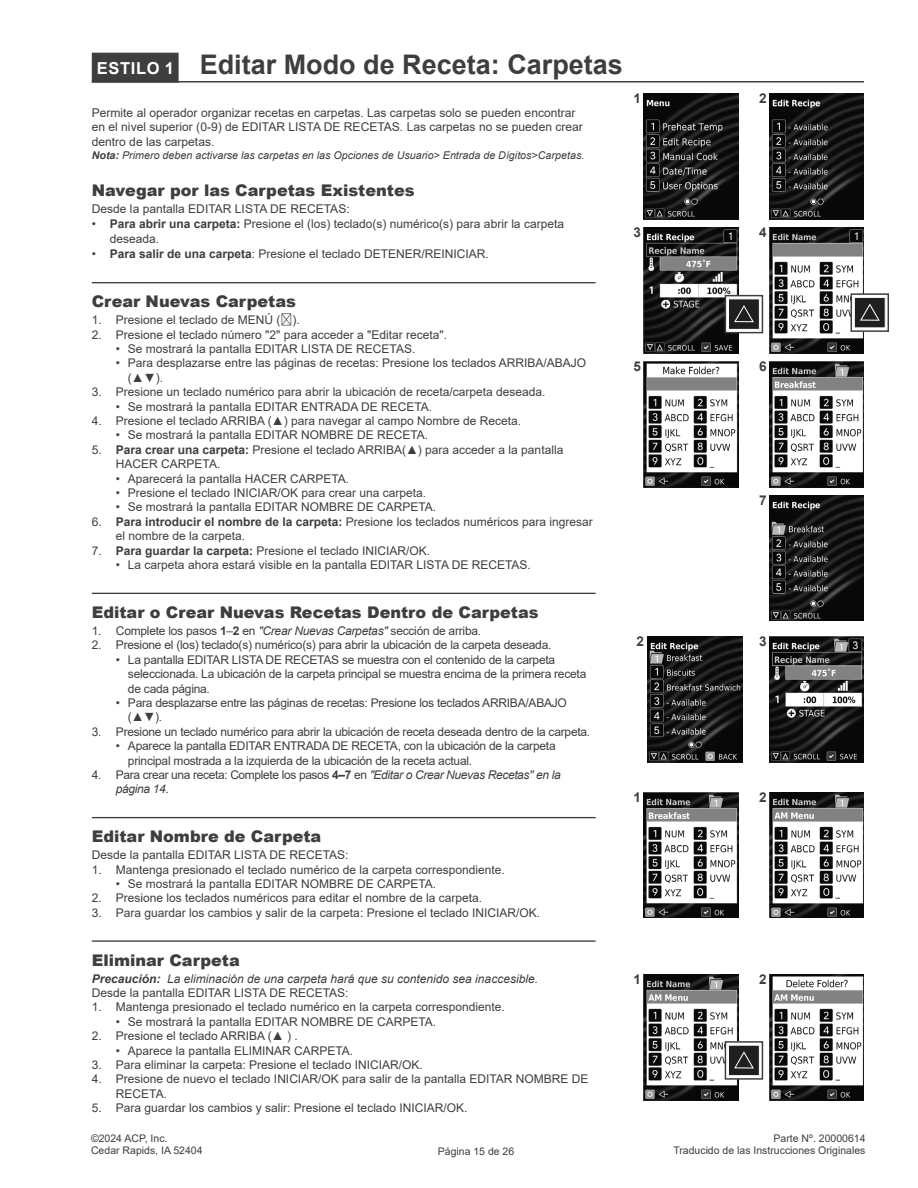
<style>
.page{position:relative;width:918px;height:1188px;background:#fff}
.page>*{position:absolute;margin:0;border:0;box-sizing:border-box;transform-origin:0 0}
.Page_Heading_TOC_mark{font:700 27px "Arial";color:#3e3e3f}
.Subheading_1_with_rule_above_noTOC_mark{font:900 16.05px "Arial";color:#3e3e3f}
.Subheading_1_no_TOC_mark{font:900 16.05px "Arial";color:#3e3e3f}
.Note_bold{font:700 13.5px "Arial";color:#3e3e3f}
.t1{font:12px/14.4px "Arial";color:#3e3e3f}
.t2{font:12px/14.4px "Arial";letter-spacing:-.02em;color:#3e3e3f}
.t3{font:12px/14.4px "Arial";letter-spacing:-.03em;color:#3e3e3f}
.Note_nested_style_smaller{font:italic 12px "Arial";color:#3e3e3f}
.Note_nested_style_smaller-2{font:italic 10.65px "Arial";color:#3e3e3f}
.t4{font:10.5px/12px "Arial";color:#3e3e3f}
.s1{font-size:16.5px;color:#fff}
.s2{font-weight:700}
.s3{font-family:"Adobe Myungjo Std";font-weight:500}
.s4{font-style:italic}
</style>
<div class="page">
<hr style="left:92px;top:81px;width:772px;height:1px;background:#3e3e3f">
<div style="left:92px;top:53px;width:87px;height:30px;background:#3e3e3f"></div>
<hr style="left:92px;top:282px;width:504px;height:1px;background:#3e3e3f">
<hr style="left:92px;top:593px;width:504px;height:1px;background:#3e3e3f">
<hr style="left:92px;top:817px;width:504px;height:1px;background:#3e3e3f">
<hr style="left:92px;top:940px;width:504px;height:2px;background:#3e3e3f">
<img style="left:770px;top:637px;width:94px;height:126px">
<img style="left:648px;top:637px;width:94px;height:126px">
<img style="left:644px;top:792px;width:94px;height:126px">
<img style="left:770px;top:792px;width:94px;height:126px">
<img style="left:644px;top:93px;width:94px;height:126px">
<img style="left:770px;top:93px;width:94px;height:126px">
<img style="left:644px;top:361px;width:94px;height:126px">
<img style="left:770px;top:361px;width:94px;height:126px">
<img style="left:770px;top:495px;width:94px;height:126px">
<img style="left:644px;top:227px;width:94px;height:126px">
<div style="left:725px;top:296px;width:37px;height:37px;background:#f5f5f5"></div>
<div style="left:728px;top:299px;width:32px;height:31px;background:#211e1e;border:1px solid #fff"></div>
<svg style="left:734px;top:305px;width:20px;height:17px"></svg>
<div style="left:725px;top:295px;width:38px;height:38px;border:2px solid #3e3e3f"></div>
<img style="left:770px;top:227px;width:94px;height:126px">
<svg style="left:854px;top:296px;width:32px;height:33px"></svg>
<div style="left:854px;top:297px;width:31px;height:31px;background:#211e1e;border:1px solid #fff"></div>
<svg style="left:860px;top:303px;width:20px;height:18px"></svg>
<div style="left:851px;top:293px;width:38px;height:39px;border:2px solid #3e3e3f"></div>
<img style="left:644px;top:974px;width:94px;height:126px">
<img style="left:770px;top:974px;width:94px;height:126px">
<div style="left:725px;top:1042px;width:37px;height:37px;background:#fff"></div>
<div style="left:728px;top:1045px;width:32px;height:31px;background:#211e1e;border:1px solid #fff"></div>
<svg style="left:734px;top:1051px;width:20px;height:18px"></svg>
<div style="left:725px;top:1041px;width:38px;height:39px;border:2px solid #3e3e3f"></div>
<p class="Page_Heading_TOC_mark" style="left:97px;top:45px;width:528px"><span class="s1">ESTILO 1</span> Editar Modo de Receta: Carpetas</p>
<p class="t1" style="left:92px;top:105px;width:493px">Permite al operador organizar recetas en carpetas. Las carpetas solo se pueden encontrar en el nivel superior (0-9) de EDITAR LISTA DE RECETAS. Las carpetas no se pueden crear dentro de las carpetas.</p>
<p class="Note_nested_style_smaller-2" style="left:92px;top:148px;width:494px"><span class="s2">Nota:</span> Primero deben activarse las carpetas en las Opciones de Usuario&gt; Entrada de Dígitos&gt;Carpetas.</p>
<p class="Subheading_1_no_TOC_mark" style="left:92px;top:179px;width:324px">Navegar por las Carpetas Existentes</p>
<p class="t1" style="left:92px;top:201px;width:259px">Desde la pantalla EDITAR LISTA DE RECETAS:</p>
<p class="t1" style="left:110px;top:217px;width:456px;text-indent:-18px">• <span class="s2">Para abrir una carpeta:</span> Presione el (los) teclado(s) numérico(s) para abrir la carpeta deseada.</p>
<p class="t1" style="left:92px;top:247px;width:396px">• <span class="s2">Para salir de una carpeta</span>: Presione el teclado DETENER/REINICIAR.</p>
<p class="Subheading_1_with_rule_above_noTOC_mark" style="left:92px;top:290px;width:206px">Crear Nuevas Carpetas</p>
<p class="t1" style="left:92px;top:313px;width:210px">1. Presione el teclado de MENÚ (<span class="s3">☰</span>).</p>
<p class="t1" style="left:92px;top:327px;width:355px">2. Presione el teclado número "2" para acceder a "Editar receta".</p>
<p class="t1" style="left:116px;top:342px;width:299px">• Se mostrará la pantalla EDITAR LISTA DE RECETAS.</p>
<p class="t1" style="left:128px;top:356px;width:460px;text-indent:-12px">• Para desplazarse entre las páginas de recetas: Presione los teclados ARRIBA/ABAJO (▲▼).</p>
<p class="t1" style="left:92px;top:385px;width:453px">3. Presione un teclado numérico para abrir la ubicación de receta/carpeta deseada.</p>
<p class="t1" style="left:116px;top:399px;width:316px">• Se mostrará la pantalla EDITAR ENTRADA DE RECETA.</p>
<p class="t1" style="left:92px;top:414px;width:431px">4. Presione el teclado ARRIBA (▲) para navegar al campo Nombre de Receta.</p>
<p class="t1" style="left:116px;top:428px;width:312px">• Se mostrará la pantalla EDITAR NOMBRE DE RECETA.</p>
<p class="t1" style="left:116px;top:442px;width:449px;text-indent:-24px">5. <span class="s2">Para crear una carpeta:</span> Presione el teclado ARRIBA(▲) para acceder a la pantalla<br>HACER CARPETA.</p>
<p class="t1" style="left:116px;top:471px;width:233px">• Aparecerá la pantalla HACER CARPETA.</p>
<p class="t1" style="left:116px;top:486px;width:310px">• Presione el teclado INICIAR/OK para crear una carpeta.</p>
<p class="t1" style="left:116px;top:500px;width:320px">• Se mostrará la pantalla EDITAR NOMBRE DE CARPETA.</p>
<p class="t1" style="left:116px;top:514px;width:478px;text-indent:-24px">6. <span class="s2">Para introducir el nombre de la carpeta:</span> Presione los teclados numéricos para ingresar el nombre de la carpeta.</p>
<p class="t1" style="left:92px;top:543px;width:338px">7. <span class="s2">Para guardar la carpeta:</span> Presione el teclado INICIAR/OK.</p>
<p class="t1" style="left:116px;top:558px;width:414px">• La carpeta ahora estará visible en la pantalla EDITAR LISTA DE RECETAS.</p>
<p class="Subheading_1_with_rule_above_noTOC_mark" style="left:92px;top:601px;width:448px">Editar o Crear Nuevas Recetas Dentro de Carpetas</p>
<p class="t2" style="left:92px;top:623px;width:389px">1. Complete los pasos <span class="s2">1</span>–<span class="s2">2</span> en <span class="s4">"Crear Nuevas Carpetas"</span> sección de arriba.</p>
<p class="t2" style="left:92px;top:638px;width:461px">2. Presione el (los) teclado(s) numérico(s) para abrir la ubicación de la carpeta deseada.</p>
<p class="t2" style="left:128px;top:652px;width:460px;text-indent:-12px">• La pantalla EDITAR LISTA DE RECETAS se muestra con el contenido de la carpeta seleccionada. La ubicación de la carpeta principal se muestra encima de la primera receta de cada página.</p>
<p class="t2" style="left:128px;top:695px;width:441px;text-indent:-12px">• Para desplazarse entre las páginas de recetas: Presione los teclados ARRIBA/ABAJO (▲▼).</p>
<p class="t2" style="left:92px;top:724px;width:498px">3. Presione un teclado numérico para abrir la ubicación de receta deseada dentro de la carpeta.</p>
<p class="t2" style="left:128px;top:739px;width:429px;text-indent:-12px">• Aparece la pantalla EDITAR ENTRADA DE RECETA, con la ubicación de la carpeta principal mostrada a la izquierda de la ubicación de la receta actual.</p>
<p class="t3" style="left:116px;top:767px;width:446px;text-indent:-24px">4. Para crear una receta: Complete los pasos <span class="s2">4–7</span> en <span class="s4">"Editar o Crear Nuevas Recetas" en la página 14</span>.</p>
<p class="Subheading_1_with_rule_above_noTOC_mark" style="left:92px;top:825px;width:231px">Editar Nombre de Carpeta</p>
<p class="t1" style="left:92px;top:848px;width:258px">Desde la pantalla EDITAR LISTA DE RECETAS:</p>
<p class="t1" style="left:92px;top:862px;width:412px">1. Mantenga presionado el teclado numérico de la carpeta correspondiente.</p>
<p class="t1" style="left:116px;top:877px;width:320px">• Se mostrará la pantalla EDITAR NOMBRE DE CARPETA.</p>
<p class="t1" style="left:92px;top:891px;width:390px">2. Presione los teclados numéricos para editar el nombre de la carpeta.</p>
<p class="t1" style="left:92px;top:905px;width:448px">3. Para guardar los cambios y salir de la carpeta: Presione el teclado INICIAR/OK.</p>
<p class="Subheading_1_with_rule_above_noTOC_mark" style="left:92px;top:948px;width:150px">Eliminar Carpeta</p>
<p class="Note_nested_style_smaller" style="left:92px;top:971px;width:448px"><span class="s2">Precaución:</span> La eliminación de una carpeta hará que su contenido sea inaccesible.</p>
<p class="t1" style="left:92px;top:986px;width:258px">Desde la pantalla EDITAR LISTA DE RECETAS:</p>
<p class="t1" style="left:92px;top:1000px;width:412px">1. Mantenga presionado el teclado numérico en la carpeta correspondiente.</p>
<p class="t1" style="left:116px;top:1014px;width:320px">• Se mostrará la pantalla EDITAR NOMBRE DE CARPETA.</p>
<p class="t1" style="left:92px;top:1029px;width:208px">2. Presione el teclado ARRIBA (▲ ) .</p>
<p class="t1" style="left:116px;top:1043px;width:237px">• Aparece la pantalla ELIMINAR CARPETA.</p>
<p class="t1" style="left:92px;top:1058px;width:330px">3. Para eliminar la carpeta: Presione el teclado INICIAR/OK.</p>
<p class="t1" style="left:116px;top:1072px;width:474px;text-indent:-24px">4. Presione de nuevo el teclado INICIAR/OK para salir de la pantalla EDITAR NOMBRE DE<br>RECETA.</p>
<p class="t1" style="left:92px;top:1101px;width:375px">5. Para guardar los cambios y salir: Presione el teclado INICIAR/OK.</p>
<p class="t4" style="left:91px;top:1133px;width:113px">©2024 ACP, Inc.<br>Cedar Rapids, IA 52404</p>
<p class="t4" style="left:438px;top:1145px;width:78px">Página 15 de 26</p>
<p class="Note_bold" style="left:634px;top:89px;width:9px">1</p>
<p class="Note_bold" style="left:759px;top:89px;width:9px">2</p>
<p class="Note_bold" style="left:634px;top:223px;width:9px">3</p>
<p class="Note_bold" style="left:759px;top:223px;width:9px">4</p>
<p class="Note_bold" style="left:634px;top:357px;width:9px">5</p>
<p class="Note_bold" style="left:759px;top:357px;width:9px">6</p>
<p class="Note_bold" style="left:759px;top:491px;width:9px">7</p>
<p class="Note_bold" style="left:636px;top:632px;width:9px">2</p>
<p class="Note_bold" style="left:759px;top:632px;width:9px">3</p>
<p class="Note_bold" style="left:634px;top:788px;width:9px">1</p>
<p class="Note_bold" style="left:759px;top:788px;width:9px">2</p>
<p class="Note_bold" style="left:634px;top:970px;width:9px">1</p>
<p class="Note_bold" style="left:759px;top:970px;width:9px">2</p>
<p class="t4" style="left:673px;top:1133px;width:194px;text-align:right">Parte Nº. 20000614<br>Traducido de las Instrucciones Originales</p>
</div>
